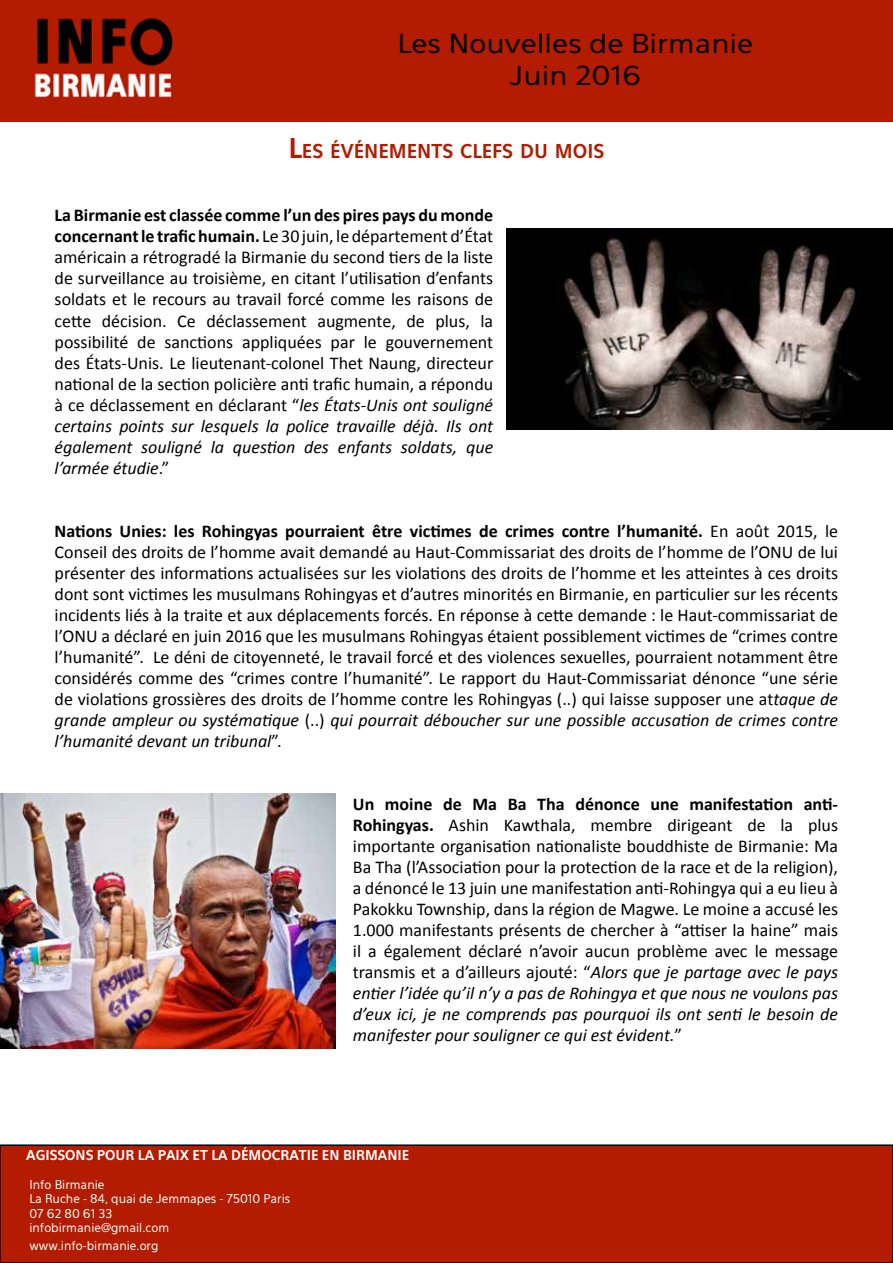
<style>
.page{position:relative;width:893px;height:1263px;background:#fff}
.page>*{position:absolute;margin:0;border:0;box-sizing:border-box;transform-origin:0 0}
.t1{font:25.95px/32.4px "Eau Sans";color:#000;text-align:center;scale:1.14 1}
.t2{font:700 18.9px "Eau Sans";color:#b31c01}
.t3{font:18px/21px "Calibri";color:#000;text-align:justify}
.t4{font:700 13.5px "Eau Sans";color:#fff}
.t5{font:12px/14.4px "Eau Sans";color:#fff}
.s1{font-size:27px}
.s2{font-weight:700}
.s3{font-style:italic}
</style>
<div class="page">
<div style="left:0;top:1145px;width:893px;height:118px;background:#b31c01"></div>
<div style="left:0;top:1144px;width:893px;height:119px;border:2px solid #000"></div>
<div style="left:0;top:0;width:893px;height:122px;background:#b31c00"></div>
<img style="left:506px;top:228px;width:387px;height:201px">
<img style="left:0;top:793px;width:335px;height:255px">
<h1 class="t1" style="left:397px;top:27px;width:314px">Les Nouvelles de Birmanie<br>Juin 2016</h1>
<p class="t2" style="left:289px;top:140px;width:317px"><span class="s1">L</span>ES ÉVÉNEMENTS CLEFS DU MOIS</p>
<p class="t3" style="left:55px;top:204px;width:440px"><span class="s2">La Birmanie est classée comme l’un des pires pays du monde concernant le trafic humain.</span> Le 30 juin, le département d’État américain a rétrogradé la Birmanie du second tiers de la liste de surveillance au troisième, en citant l’utilisation d’enfants soldats et le recours au travail forcé comme les raisons de cette décision. Ce déclassement augmente, de plus, la possibilité de sanctions appliquées par le gouvernement des États-Unis. Le lieutenant-colonel Thet Naung, directeur national de la section policière anti trafic humain, a répondu à ce déclassement en déclarant “<span class="s3">les États-Unis ont souligné certains points sur lesquels la police travaille déjà. Ils ont également souligné la question des enfants soldats, que l’armée étudie</span>.”</p>
<p class="t3" style="left:55px;top:520px;width:785px"><span class="s2">Nations Unies: les Rohingyas pourraient être victimes de crimes contre l’humanité.</span> En août 2015, le Conseil des droits de l’homme avait demandé au Haut-Commissariat des droits de l’homme de l’ONU de lui présenter des informations actualisées sur les violations des droits de l’homme et les atteintes à ces droits dont sont victimes les musulmans Rohingyas et d’autres minorités en Birmanie, en particulier sur les récents incidents liés à la traite et aux déplacements forcés. En réponse à cette demande : le Haut-commissariat de l’ONU a déclaré en juin 2016 que les musulmans Rohingyas étaient possiblement victimes de “crimes contre l’humanité”. Le déni de citoyenneté, le travail forcé et des violences sexuelles, pourraient notamment être considérés comme des “crimes contre l’humanité”. Le rapport du Haut-Commissariat dénonce “une série de violations grossières des droits de l’homme contre les Rohingyas (..) qui laisse supposer une at<span class="s3">taque de grande ampleur ou systématique</span> (..) <span class="s3">qui pourrait déboucher sur une possible accusation de crimes contre l’humanité devant un tribunal</span>”.</p>
<p class="t3" style="left:353px;top:793px;width:487px"><span class="s2">Un moine de Ma Ba Tha dénonce une manifestation anti-Rohingyas.</span> Ashin Kawthala, membre dirigeant de la plus importante organisation nationaliste bouddhiste de Birmanie: Ma Ba Tha (l’Association pour la protection de la race et de la religion), a dénoncé le 13 juin une manifestation anti-Rohingya qui a eu lieu à Pakokku Township, dans la région de Magwe. Le moine a accusé les 1.000 manifestants présents de chercher à “attiser la haine” mais il a également déclaré n’avoir aucun problème avec le message transmis et a d’ailleurs ajouté: “<span class="s3">Alors que je partage avec le pays entier l’idée qu’il n’y a pas de Rohingya et que nous ne voulons pas d’eux ici, je ne comprends pas pourquoi ils ont senti le besoin de manifester pour souligner ce qui est évident.</span>”</p>
<p class="t4" style="left:26px;top:1147px;width:385px">AGISSONS POUR LA PAIX ET LA DÉMOCRATIE EN BIRMANIE</p>
<p class="t5" style="left:29px;top:1177px;width:262px">Info Birmanie<br>La Ruche - 84, quai de Jemmapes - 75010 Paris<br>07 62 80 61 33<br>infobirmanie@gmail.com</p>
<p class="t5" style="left:29px;top:1239px;width:131px">www.info-birmanie.org</p>
</div>
